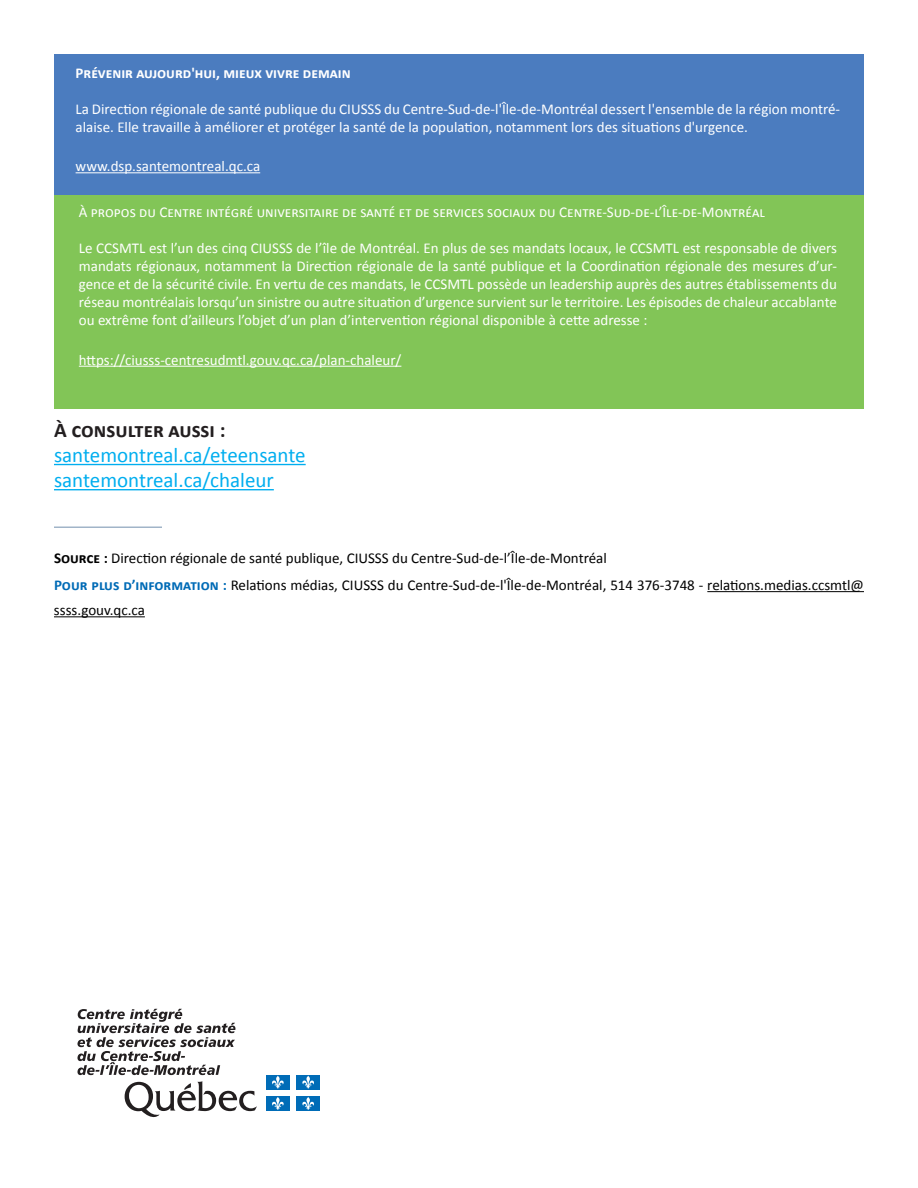
<style>
.page{position:relative;width:918px;height:1188px;background:#fff}
.page>*{position:absolute;margin:0;border:0;box-sizing:border-box;transform-origin:0 0}
.t1{font:21px/25.2px "Calibri";color:#00aeef}
.t2{font:700 21px "Calibri";color:#231f20}
.t3{font:15px/18px "Calibri";color:#fff}
.t4{font:15px/27px "Calibri";color:#000}
.t5{font:700 15px "Calibri";color:#fff}
.s1{font-weight:700}
.s2{font-weight:700;color:#006bb6}
</style>
<div class="page">
<svg style="left:125px;top:1081px;width:132px;height:36px"></svg>
<svg style="left:77px;top:1009px;width:158px;height:66px"></svg>
<div style="left:266px;top:1075px;width:24px;height:14px;background:#006cb7"></div>
<svg style="left:272px;top:1076px;width:12px;height:13px"></svg>
<div style="left:296px;top:1075px;width:24px;height:14px;background:#006cb7"></div>
<svg style="left:302px;top:1076px;width:12px;height:13px"></svg>
<div style="left:266px;top:1096px;width:24px;height:15px;background:#006cb7"></div>
<svg style="left:272px;top:1097px;width:12px;height:13px"></svg>
<div style="left:296px;top:1096px;width:24px;height:15px;background:#006cb7"></div>
<svg style="left:302px;top:1097px;width:12px;height:13px"></svg>
<div style="left:54px;top:54px;width:810px;height:140px;background:#4b7cbf"></div>
<hr style="left:76px;top:172px;width:184px;height:1px;background:#fff">
<div style="left:54px;top:195px;width:810px;height:213px;background:#82c557"></div>
<hr style="left:79px;top:366px;width:322px;height:1px;background:#fff">
<hr style="left:54px;top:464px;width:252px;height:1px;background:#00aeef">
<hr style="left:54px;top:489px;width:220px;height:1px;background:#00aeef">
<hr style="left:54px;top:526px;width:108px;height:2px;background:#a1b4c8">
<hr style="left:707px;top:591px;width:157px;height:1px;background:#000">
<hr style="left:54px;top:616px;width:91px;height:1px;background:#000">
<p class="t5" style="left:76px;top:63px;width:277px">Prévenir aujourd'hui, mieux vivre demain</p>
<p class="t3" style="left:76px;top:100px;width:766px">La Direction régionale de santé publique du CIUSSS du Centre-Sud-de-l'Île-de-Montréal dessert l'ensemble de la région montré&shy;alaise. Elle travaille à améliorer et protéger la santé de la population, notamment lors des situations d'urgence.</p>
<p class="t3" style="left:76px;top:157px;width:186px">www.dsp.santemontreal.qc.ca</p>
<p class="t3" style="left:79px;top:203px;width:687px">À propos du Centre intégré universitaire de santé et de services sociaux du Centre-Sud-de-l’Île-de-Montréal</p>
<p class="t3" style="left:79px;top:239px;width:760px;text-align:justify">Le CCSMTL est l’un des cinq CIUSSS de l’île de Montréal. En plus de ses mandats locaux, le CCSMTL est responsable de divers mandats régionaux, notamment la Direction régionale de la santé publique et la Coordination régionale des mesures d’ur&shy;gence et de la sécurité civile. En vertu de ces mandats, le CCSMTL possède un leadership auprès des autres établissements du réseau montréalais lorsqu’un sinistre ou autre situation d’urgence survient sur le territoire. Les épisodes de chaleur accablante ou extrême font d’ailleurs l’objet d’un plan d’intervention régional disponible à cette adresse :</p>
<p class="t3" style="left:79px;top:351px;width:324px">https://ciusss-centresudmtl.gouv.qc.ca/plan-chaleur/</p>
<h1 class="t2" style="left:54px;top:417px;width:173px">À consulter aussi :</h1>
<h1 class="t1" style="left:54px;top:443px;width:253px">santemontreal.ca/eteensante santemontreal.ca/chaleur</h1>
<p class="t4" style="left:54px;top:545px;width:811px"><span class="s1">Source :</span> Direction régionale de santé publique, CIUSSS du Centre-Sud-de-l’Île-de-Montréal<br><span class="s2">Pour plus d’information :</span> Relations médias, CIUSSS du Centre-Sud-de-l'Île-de-Montréal, 514 376-3748 - relations.medias.ccsmtl@</p>
<p class="t4" style="left:54px;top:597px;width:92px">ssss.gouv.qc.ca</p>
</div>
